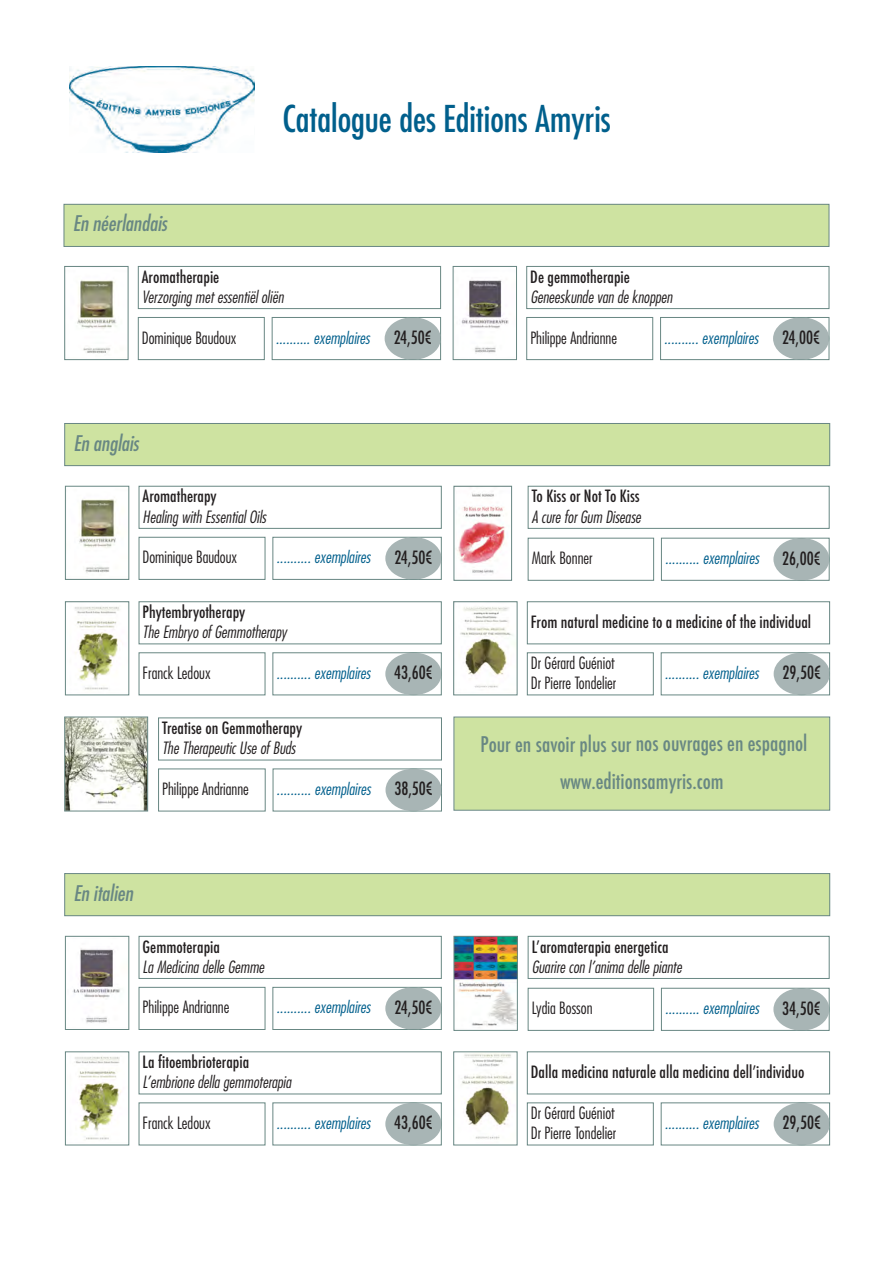
<style>
.page{position:relative;width:893px;height:1263px;background:#fff}
.page>*{position:absolute;margin:0;border:0;box-sizing:border-box;transform-origin:0 0}
.t1{font:condensed 36px "Futura";color:#005f8c}
.t2{font:500 condensed 21px/37.2px "Futura";color:#688783;text-align:center}
.t3{font:italic condensed 21px "Futura";color:#688783}
.t4{font:italic 300 condensed 16.5px "Futura";color:#005f8c}
.t5{font:500 condensed 16.5px "Futura";color:#231f20}
.t6{font:italic 300 condensed 16.5px "Futura";color:#231f20}
.t7{font:300 condensed 16.5px/19.8px "Futura";color:#231f20}
.s1{font-weight:500;font-style:normal;font-size:17.85px;color:#231f20}
</style>
<div class="page">
<img style="left:70px;top:67px;width:185px;height:85px">
<div style="left:64px;top:204px;width:765px;height:42px;background:#cee3a1"></div>
<div style="left:64px;top:204px;width:765px;height:43px;border:1px solid #688783"></div>
<div style="left:65px;top:424px;width:764px;height:41px;background:#cee3a1"></div>
<div style="left:64px;top:423px;width:766px;height:43px;border:1px solid #688783"></div>
<svg style="left:64px;top:266px;width:201px;height:94px"></svg>
<div style="left:138px;top:266px;width:303px;height:43px;border:1px solid #688783"></div>
<div style="left:272px;top:317px;width:169px;height:43px;border:1px solid #688783"></div>
<svg style="left:385px;top:317px;width:56px;height:43px"></svg>
<svg style="left:65px;top:486px;width:200px;height:94px"></svg>
<div style="left:139px;top:486px;width:302px;height:43px;border:1px solid #688783"></div>
<div style="left:273px;top:537px;width:168px;height:43px;border:1px solid #688783"></div>
<svg style="left:385px;top:537px;width:56px;height:43px"></svg>
<svg style="left:453px;top:266px;width:200px;height:94px"></svg>
<div style="left:526px;top:266px;width:303px;height:43px;border:1px solid #688783"></div>
<div style="left:660px;top:317px;width:169px;height:43px;border:1px solid #688783"></div>
<svg style="left:773px;top:317px;width:56px;height:43px"></svg>
<svg style="left:454px;top:486px;width:200px;height:95px"></svg>
<div style="left:528px;top:486px;width:301px;height:43px;border:1px solid #688783"></div>
<div style="left:661px;top:538px;width:168px;height:42px;border:1px solid #688783"></div>
<svg style="left:773px;top:538px;width:56px;height:42px;background:#b7c1c1"></svg>
<img style="left:66px;top:719px;width:80px;height:90px">
<div style="left:64px;top:717px;width:84px;height:94px;border:1px solid #688783"></div>
<svg style="left:386px;top:769px;width:56px;height:42px;background:#b5c0c0"></svg>
<div style="left:454px;top:717px;width:375px;height:93px;background:#cee3a1"></div>
<div style="left:454px;top:717px;width:376px;height:93px;border:1px solid #688783"></div>
<svg style="left:65px;top:601px;width:200px;height:94px"></svg>
<div style="left:139px;top:601px;width:302px;height:43px;border:1px solid #688783"></div>
<svg style="left:385px;top:653px;width:56px;height:42px;background:#b7c2c1"></svg>
<svg style="left:453px;top:601px;width:201px;height:94px"></svg>
<div style="left:527px;top:601px;width:303px;height:43px;border:1px solid #688783"></div>
<svg style="left:774px;top:653px;width:56px;height:42px;background:#b5c0c0"></svg>
<div style="left:65px;top:874px;width:764px;height:41px;background:#cee3a1"></div>
<div style="left:64px;top:873px;width:766px;height:43px;border:1px solid #688783"></div>
<svg style="left:65px;top:936px;width:200px;height:94px"></svg>
<div style="left:139px;top:936px;width:302px;height:43px;border:1px solid #688783"></div>
<div style="left:273px;top:987px;width:168px;height:43px;border:1px solid #688783"></div>
<svg style="left:385px;top:987px;width:56px;height:43px"></svg>
<img style="left:454px;top:936px;width:200px;height:95px">
<div style="left:528px;top:936px;width:301px;height:43px;border:1px solid #688783"></div>
<div style="left:661px;top:988px;width:168px;height:42px;border:1px solid #688783"></div>
<svg style="left:773px;top:988px;width:56px;height:42px"></svg>
<svg style="left:65px;top:1051px;width:200px;height:94px"></svg>
<svg style="left:385px;top:1103px;width:56px;height:42px;background:#b7c2c1"></svg>
<svg style="left:453px;top:1051px;width:201px;height:94px"></svg>
<svg style="left:774px;top:1103px;width:56px;height:42px;background:#b5c0c0"></svg>
<p class="t3" style="left:73px;top:214px;width:99px">En néerlandais</p>
<h1 class="t1" style="left:283px;top:101px;width:330px">Catalogue des Editions Amyris</h1>
<p class="t5" style="left:142px;top:269px;width:79px">Aromatherapie</p>
<p class="t6" style="left:142px;top:290px;width:146px">Verzorging metessentiëloliën</p>
<p class="t4" style="left:276px;top:330px;width:157px">..........exemplaires <span class="s1">24,50€</span></p>
<p class="t7" style="left:142px;top:329px;width:96px">Dominique Baudoux</p>
<p class="t5" style="left:530px;top:269px;width:101px">De gemmotherapie</p>
<p class="t6" style="left:530px;top:290px;width:146px">Geneeskunde van de knoppen</p>
<p class="t4" style="left:664px;top:330px;width:157px">..........exemplaires <span class="s1">24,00€</span></p>
<p class="t7" style="left:530px;top:329px;width:88px">Philippe Andrianne</p>
<p class="t3" style="left:73px;top:433px;width:70px">En anglais</p>
<p class="t5" style="left:143px;top:489px;width:76px">Aromatherapy</p>
<p class="t6" style="left:143px;top:509px;width:128px">Healing with EssentialOils</p>
<p class="t5" style="left:532px;top:489px;width:109px">To Kiss or Not To Kiss</p>
<p class="t6" style="left:532px;top:509px;width:113px">A cure forGum Disease</p>
<p class="t7" style="left:143px;top:548px;width:96px">Dominique Baudoux</p>
<p class="t4" style="left:276px;top:550px;width:157px">..........exemplaires <span class="s1">24,50€</span></p>
<p class="t7" style="left:532px;top:549px;width:62px">Mark Bonner</p>
<p class="t4" style="left:665px;top:551px;width:157px">..........exemplaires <span class="s1">26,00€</span></p>
<p class="t5" style="left:143px;top:604px;width:104px">Phytembryotherapy</p>
<p class="t6" style="left:143px;top:625px;width:145px">The Embryo of Gemmotherapy</p>
<p class="t4" style="left:276px;top:666px;width:158px">..........exemplaires <span class="s1">43,60€</span></p>
<p class="t7" style="left:531px;top:654px;width:87px">Dr Gérard Guéniot<br>Dr Pierre Tondelier</p>
<p class="t5" style="left:531px;top:614px;width:282px">From natural medicine to a medicine of the individual</p>
<p class="t4" style="left:665px;top:666px;width:158px">..........exemplaires <span class="s1">29,50€</span></p>
<p class="t7" style="left:143px;top:664px;width:69px">Franck Ledoux</p>
<p class="t5" style="left:162px;top:720px;width:142px">Treatise on Gemmotherapy</p>
<p class="t6" style="left:162px;top:741px;width:137px">The TherapeuticUse of Buds</p>
<p class="t4" style="left:277px;top:782px;width:158px">..........exemplaires <span class="s1">38,50€</span></p>
<p class="t7" style="left:162px;top:780px;width:88px">Philippe Andrianne</p>
<p class="t2" style="left:481px;top:726px;width:328px">Pour en savoir plus sur nos ouvrages en espagnol www.editionsamyris.com</p>
<p class="t3" style="left:73px;top:883px;width:64px">En italien</p>
<p class="t5" style="left:143px;top:939px;width:79px">Gemmoterapia</p>
<p class="t6" style="left:143px;top:959px;width:126px">La Medicina delle Gemme</p>
<p class="t7" style="left:143px;top:998px;width:88px">Philippe Andrianne</p>
<p class="t5" style="left:532px;top:939px;width:138px">L’aromaterapia energetica</p>
<p class="t6" style="left:532px;top:959px;width:154px">Guarire con l’anima delle piante</p>
<p class="t4" style="left:665px;top:1001px;width:157px">..........exemplaires <span class="s1">34,50€</span></p>
<p class="t4" style="left:276px;top:1000px;width:157px">..........exemplaires <span class="s1">24,50€</span></p>
<p class="t7" style="left:532px;top:999px;width:62px">Lydia Bosson</p>
<p class="t5" style="left:143px;top:1054px;width:108px">La fitoembrioterapia</p>
<p class="t6" style="left:143px;top:1075px;width:153px">L’embrione della gemmoterapia</p>
<p class="t4" style="left:276px;top:1116px;width:158px">..........exemplaires <span class="s1">43,60€</span></p>
<p class="t7" style="left:531px;top:1104px;width:87px">Dr Gérard Guéniot<br>Dr Pierre Tondelier</p>
<p class="t5" style="left:531px;top:1064px;width:275px">Dalla medicina naturale alla medicina dell’individuo</p>
<p class="t4" style="left:665px;top:1116px;width:158px">..........exemplaires <span class="s1">29,50€</span></p>
<p class="t7" style="left:143px;top:1114px;width:69px">Franck Ledoux</p>
</div>
